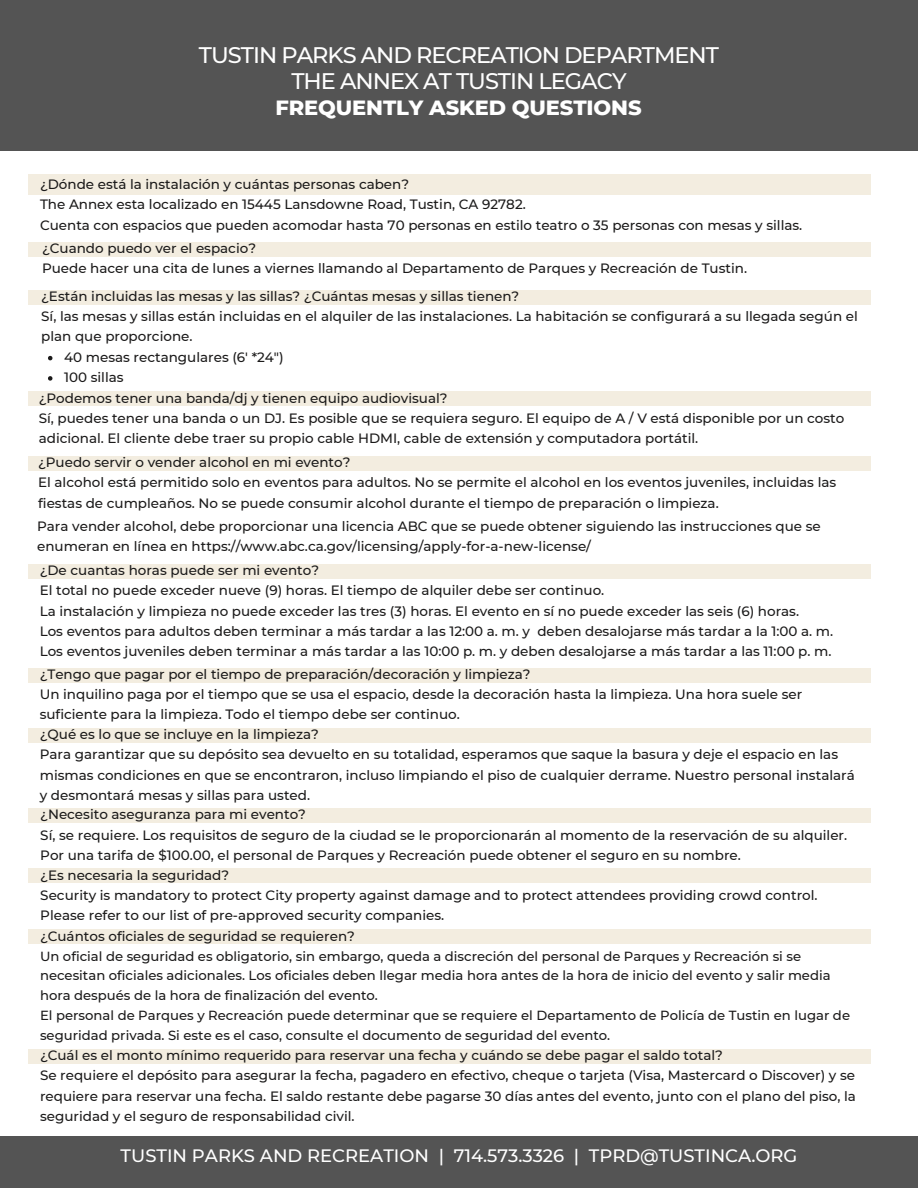
<style>
.page{position:relative;width:918px;height:1188px;background:#fff}
.page>*{position:absolute;margin:0;border:0;box-sizing:border-box;transform-origin:0 0}
.t1{font:500 22.5px/25.8px "Montserrat";letter-spacing:-.045em;color:#fff;text-align:center}
.t2{font:800 21px "Montserrat";letter-spacing:-.005em;color:#fff}
.t3{font:500 18px "Montserrat";color:#fff}
.t4{font:500 13.5px/20.2px "Montserrat";color:#1b1a1a}
.t5{font:500 13.2px/19.8px "Montserrat";color:#1b1a1a}
</style>
<div class="page">
<div style="left:26px;top:56px;width:892px;height:138px;background:#f3ede0"></div>
<div style="left:0;top:111px;width:918px;height:63px;background:#fff"></div>
<div style="left:0;top:1136px;width:918px;height:52px;background:#545454"></div>
<div style="left:0;top:242px;width:918px;height:14px;background:#f3ede0"></div>
<div style="left:2px;top:290px;width:916px;height:14px;background:#f3ede0"></div>
<svg style="left:48px;top:356px;width:4px;height:4px"></svg>
<svg style="left:48px;top:376px;width:4px;height:5px"></svg>
<div style="left:0;top:456px;width:918px;height:15px;background:#f3ede0"></div>
<div style="left:0;top:564px;width:918px;height:15px;background:#f3ede0"></div>
<div style="left:0;top:668px;width:918px;height:15px;background:#f3ede0"></div>
<div style="left:0;top:728px;width:918px;height:15px;background:#f3ede0"></div>
<div style="left:0;top:869px;width:918px;height:14px;background:#f3ede0"></div>
<div style="left:0;top:929px;width:918px;height:15px;background:#f3ede0"></div>
<div style="left:0;top:1049px;width:918px;height:15px;background:#f3ede0"></div>
<div style="left:0;top:392px;width:918px;height:14px;background:#f3ede0"></div>
<div style="left:0;top:808px;width:918px;height:15px;background:#f3ede0"></div>
<div style="left:0;top:115px;width:28px;height:985px;background:#fff"></div>
<div style="left:872px;top:119px;width:46px;height:985px;background:#fff"></div>
<div style="left:0;top:0;width:918px;height:150px;background:#545454"></div>
<h1 class="t1" style="left:199px;top:42px;width:522px">TUSTIN PARKS AND RECREATION DEPARTMENT<br>THE ANNEX AT TUSTIN LEGACY</h1>
<h2 class="t2" style="left:276px;top:95px;width:368px">FREQUENTLY ASKED QUESTIONS</h2>
<p class="t4" style="left:40px;top:174px;width:764px">¿Dónde está la instalación y cuántas personas caben?<br>The Annex esta localizado en 15445 Lansdowne Road, Tustin, CA 92782.<br>Cuenta con espacios que pueden acomodar hasta 70 personas en estilo teatro o 35 personas con mesas y sillas.</p>
<p class="t4" style="left:42px;top:238px;width:707px">¿Cuando puedo ver el espacio?<br>Puede hacer una cita de lunes a viernes llamando al Departamento de Parques y Recreación de Tustin.</p>
<p class="t4" style="left:41px;top:286px;width:818px">¿Están incluidas las mesas y las sillas? ¿Cuántas mesas y sillas tienen?<br>Sí, las mesas y sillas están incluidas en el alquiler de las instalaciones. La habitación se configurará a su llegada según el plan que proporcione.</p>
<p class="t4" style="left:64px;top:347px;width:221px">40 mesas rectangulares (6' *24")<br>100 sillas</p>
<p class="t4" style="left:39px;top:388px;width:807px">¿Podemos tener una banda/dj y tienen equipo audiovisual?<br>Sí, puedes tener una banda o un DJ. Es posible que se requiera seguro. El equipo de A / V está disponible por un costo adicional. El cliente debe traer su propio cable HDMI, cable de extensión y computadora portátil.</p>
<p class="t4" style="left:38px;top:452px;width:800px">¿Puedo servir o vender alcohol en mi evento?<br>El alcohol está permitido solo en eventos para adultos. No se permite el alcohol en los eventos juveniles, incluidas las fiestas de cumpleaños. No se puede consumir alcohol durante el tiempo de preparación o limpieza.</p>
<p class="t4" style="left:37px;top:516px;width:785px">Para vender alcohol, debe proporcionar una licencia ABC que se puede obtener siguiendo las instrucciones que se enumeran en línea en https://www.abc.ca.gov/licensing/apply-for-a-new-license/</p>
<p class="t4" style="left:40px;top:560px;width:795px">¿De cuantas horas puede ser mi evento?<br>El total no puede exceder nueve (9) horas. El tiempo de alquiler debe ser continuo.<br>La instalación y limpieza no puede exceder las tres (3) horas. El evento en sí no puede exceder las seis (6) horas.<br>Los eventos para adultos deben terminar a más tardar a las 12:00 a. m. y deben desalojarse más tardar a la 1:00 a. m.<br>Los eventos juveniles deben terminar a más tardar a las 10:00 p. m. y deben desalojarse a más tardar a las 11:00 p. m.</p>
<p class="t4" style="left:40px;top:664px;width:817px">¿Tengo que pagar por el tiempo de preparación/decoración y limpieza?<br>Un inquilino paga por el tiempo que se usa el espacio, desde la decoración hasta la limpieza. Una hora suele ser suficiente para la limpieza. Todo el tiempo debe ser continuo.<br>¿Qué es lo que se incluye en la limpieza?<br>Para garantizar que su depósito sea devuelto en su totalidad, esperamos que saque la basura y deje el espacio en las mismas condiciones en que se encontraron, incluso limpiando el piso de cualquier derrame. Nuestro personal instalará y desmontará mesas y sillas para usted.</p>
<p class="t4" style="left:40px;top:804px;width:808px">¿Necesito aseguranza para mi evento?<br>Sí, se requiere. Los requisitos de seguro de la ciudad se le proporcionarán al momento de la reservación de su alquiler.<br>Por una tarifa de $100.00, el personal de Parques y Recreación puede obtener el seguro en su nombre.</p>
<p class="t4" style="left:40px;top:865px;width:779px">¿Es necesaria la seguridad?<br>Security is mandatory to protect City property against damage and to protect attendees providing crowd control.<br>Please refer to our list of pre-approved security companies.</p>
<p class="t4" style="left:40px;top:926px;width:316px">¿Cuántos oficiales de seguridad se requieren?</p>
<p class="t5" style="left:40px;top:946px;width:812px">Un oficial de seguridad es obligatorio, sin embargo, queda a discreción del personal de Parques y Recreación si se necesitan oficiales adicionales. Los oficiales deben llegar media hora antes de la hora de inicio del evento y salir media hora después de la hora de finalización del evento.<br>El personal de Parques y Recreación puede determinar que se requiere el Departamento de Policía de Tustin en lugar de seguridad privada. Si este es el caso, consulte el documento de seguridad del evento.</p>
<p class="t4" style="left:40px;top:1045px;width:817px">¿Cuál es el monto mínimo requerido para reservar una fecha y cuándo se debe pagar el saldo total?<br>Se requiere el depósito para asegurar la fecha, pagadero en efectivo, cheque o tarjeta (Visa, Mastercard o Discover) y se requiere para reservar una fecha. El saldo restante debe pagarse 30 días antes del evento, junto con el plano del piso, la seguridad y el seguro de responsabilidad civil.</p>
<h3 class="t3" style="left:121px;top:1144px;width:678px">TUSTIN PARKS AND RECREATION | 714.573.3326 | TPRD@TUSTINCA.ORG</h3>
</div>
